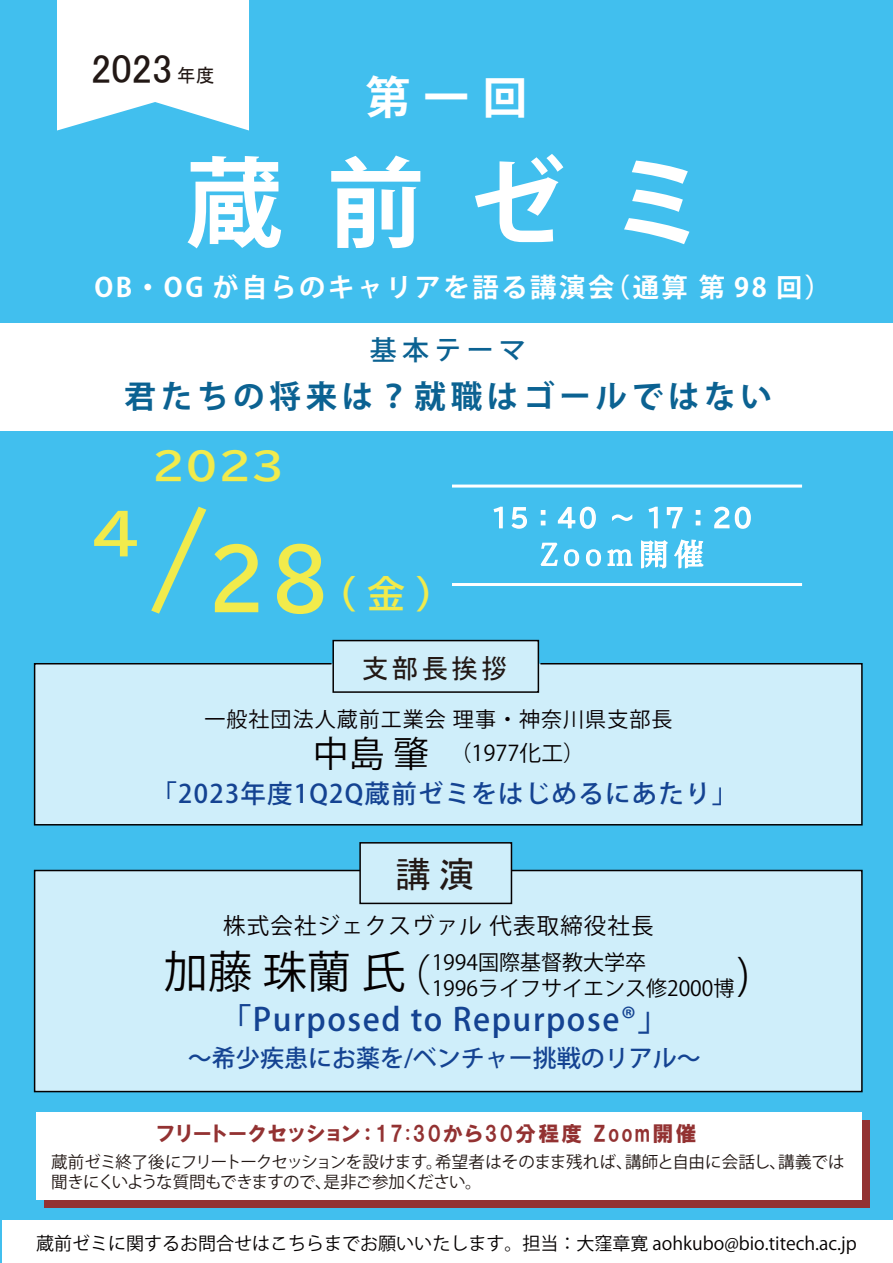
<style>
.page{position:relative;width:893px;height:1263px;background:#41bfee}
.page>*{position:absolute;margin:0;border:0;box-sizing:border-box;transform-origin:0 0}
.t1{font:700 97.5px "Koz Go Pro";color:#fff}
.t2{font:700 45px "Koz Go Pro";color:#fff}
.t3{font:300 43.5px "Koz Go Pro";color:#040000}
.t4{font:40.5px "MS P Gothic";color:#221815}
.t5{font:37.2px "BIZ UDP Gothic Bold";color:#f1eb4c}
.t6{font:37.2px "BIZ UDP Gothic Bold";color:#f1eb4c;scale:1.14 1}
.t7{font:36px "MS P Gothic";color:#221815}
.t8{font:500 31.5px "Koz Go Pro";letter-spacing:.05em;color:#144392}
.t9{font:700 31.5px "Koz Go Pro";letter-spacing:.15em;color:#0b6292}
.t10{font:300 29.4px "Koz Min Pro";letter-spacing:.2em;color:#fff}
.t11{font:500 27px "Koz Go Pro";letter-spacing:.2em;color:#0b6292}
.t12{font:27px "MS P Gothic";letter-spacing:.1em;color:#221815}
.t13{font:700 26.25px "Koz Go Pro";letter-spacing:.1em;color:#fff}
.t14{font:500 25.5px "Koz Go Pro";letter-spacing:.05em;color:#144392}
.t15{font:24.3px "BIZ UDP Gothic";letter-spacing:.1em;color:#fff}
.t16{font:500 24px "Koz Go Pro";color:#144392}
.t17{font:22.5px "Koz Go Pro";letter-spacing:.05em;color:#070002}
.t18{font:21.75px "Koz Go Pro";color:#040000}
.t19{font:21px/25.5px "Koz Go Pro";color:#040000}
.t20{font:21px "HGP Soei Kakugothic UB";letter-spacing:.1em;color:#933232}
.t21{font:21px "Koz Go Pro";letter-spacing:.05em;color:#070002}
.t22{font:18px "Koz Go Pro";color:#040000}
.t23{font:16.5px/19.8px "Koz Go Pr 6 N";letter-spacing:-.03em;color:#221815}
.s1{font-size:18.9px}
.s2{font-size:113.4px}
.s3{font-size:82.5px}
.s4{font-size:36px}
</style>
<div class="page">
<svg style="left:57px;top:0;width:192px;height:131px"></svg>
<div style="left:0;top:323px;width:892px;height:107px;background:#fff"></div>
<div style="left:2px;top:1220px;width:891px;height:43px;background:#fff"></div>
<div style="left:362px;top:843px;width:151px;height:26px;background:#cfeefa"></div>
<div style="left:33px;top:869px;width:830px;height:224px;background:#cfeefa"></div>
<div style="left:359px;top:842px;width:153px;height:62px;border:2px solid #040000"></div>
<div style="left:335px;top:640px;width:205px;height:22px;background:#cfeefa"></div>
<div style="left:33px;top:662px;width:830px;height:164px;background:#cfeefa"></div>
<div style="left:332px;top:640px;width:207px;height:53px;border:2px solid #040000"></div>
<div style="left:44px;top:1120px;width:825px;height:88px;background:#933232"></div>
<div style="left:37px;top:1112px;width:825px;height:88px;background:#fff"></div>
<svg style="left:452px;top:484px;width:350px;height:4px"></svg>
<hr style="left:452px;top:583px;width:350px;height:3px;background:#fff">
<svg style="left:493px;top:506px;width:10px;height:23px"></svg>
<svg style="left:511px;top:507px;width:16px;height:22px"></svg>
<svg style="left:541px;top:510px;width:4px;height:5px"></svg>
<svg style="left:541px;top:521px;width:4px;height:4px"></svg>
<svg style="left:557px;top:506px;width:39px;height:23px"></svg>
<svg style="left:612px;top:514px;width:21px;height:7px"></svg>
<svg style="left:648px;top:506px;width:10px;height:23px"></svg>
<svg style="left:666px;top:507px;width:17px;height:22px"></svg>
<svg style="left:696px;top:510px;width:4px;height:5px"></svg>
<svg style="left:696px;top:521px;width:4px;height:4px"></svg>
<svg style="left:714px;top:506px;width:37px;height:23px"></svg>
<svg style="left:540px;top:542px;width:93px;height:25px"></svg>
<svg style="left:641px;top:539px;width:63px;height:30px"></svg>
<h3 class="t4" style="left:91px;top:49px;width:125px">2023 <span class="s1">年度</span></h3>
<h2 class="t2" style="left:365px;top:69px;width:163px">第一回</h2>
<h1 class="t1" style="left:186px;top:140px;width:523px">蔵前ゼミ</h1>
<h3 class="t13" style="left:94px;top:270px;width:738px">OB・OG が自らのキャリアを語る講演会（通算 第 98 回）</h3>
<h3 class="t11" style="left:370px;top:333px;width:158px">基本テーマ</h3>
<h3 class="t9" style="left:125px;top:376px;width:649px">君たちの将来は？就職はゴールではない</h3>
<h3 class="t6" style="left:152px;top:448px;width:117px">2023</h3>
<h3 class="t5" style="left:92px;top:576px;width:342px"><sup>4</sup><span class="s2">/</span><span class="s3">28</span>(金)</h3>
<h3 class="t15" style="left:492px;top:505px;width:261px">15 ： 40 ～ 17 ： 20</h3>
<h3 class="t10" style="left:541px;top:534px;width:164px">Zoom開催</h3>
<h3 class="t12" style="left:362px;top:654px;width:147px">支部長挨拶</h3>
<p class="t21" style="left:204px;top:706px;width:469px">一般社団法人蔵前工業会 理事・神奈川県支部長</p>
<h3 class="t18" style="left:313px;top:739px;width:274px"><span class="s4">中島 肇</span> （1977化工）</h3>
<h3 class="t14" style="left:152px;top:777px;width:587px">「2023年度1Q2Q蔵前ゼミをはじめるにあたり」</h3>
<h3 class="t7" style="left:395px;top:856px;width:81px">講演</h3>
<h3 class="t17" style="left:223px;top:911px;width:432px">株式会社ジェクスヴァル 代表取締役社長</h3>
<p class="t19" style="left:164px;top:950px;width:572px;text-indent:268px">1994国際基督教大学卒<br><sup>加藤</sup> <sup>珠蘭</sup> <sup>氏</sup> 1996ライフサイエンス修2000博</p>
<h3 class="t8" style="left:220px;top:999px;width:451px">「Purposed to Repurpose®」</h3>
<h3 class="t16" style="left:188px;top:1042px;width:514px">～希少疾患にお薬を/ベンチャー挑戦のリアル～</h3>
<h3 class="t3" style="left:388px;top:946px;width:45px">（</h3>
<h3 class="t3" style="left:737px;top:946px;width:15px">)</h3>
<p class="t20" style="left:157px;top:1123px;width:541px">フリートークセッション：17:30から30分程度 Zoom開催</p>
<p class="t23" style="left:51px;top:1153px;width:795px">蔵前ゼミ終了後にフリートークセッションを設けます。希望者はそのまま残れば、講師と自由に会話し、講義では聞きにくいような質問もできますので、是非ご参加ください。</p>
<p class="t22" style="left:36px;top:1231px;width:822px">蔵前ゼミに関するお問合せはこちらまでお願いいたします。担当：大窪章寛 aohkubo@bio.titech.ac.jp</p>
</div>
